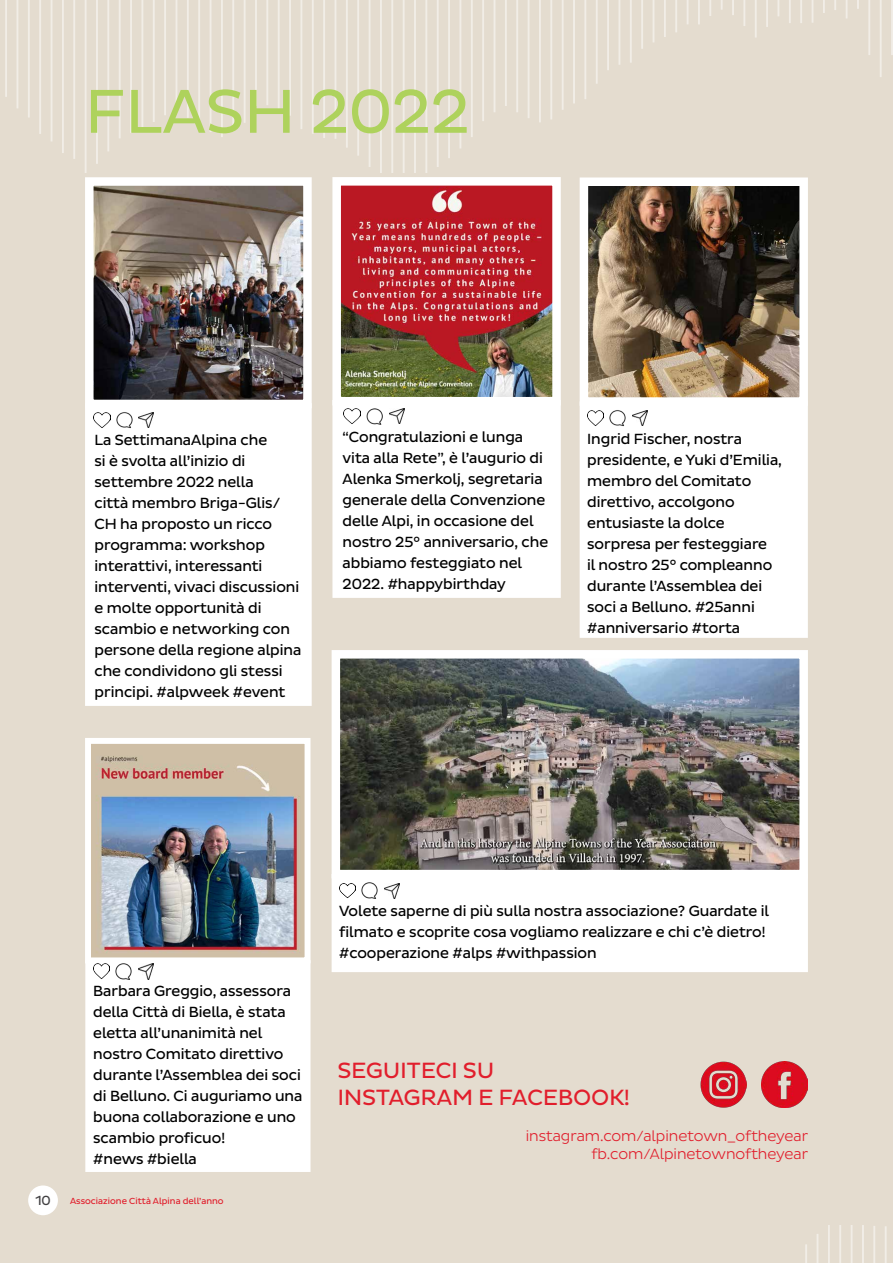
<style>
.page{position:relative;width:893px;height:1263px;background:#e4dccf}
.page>*{position:absolute;margin:0;border:0;box-sizing:border-box;transform-origin:0 0}
.t1{font:63px "Pluto Sans DPD Regular";color:#aed25c}
.t2{font:22.5px/27px "Pluto Sans DPD Regular";letter-spacing:.015em;color:#e11e2c}
.t3{font:15px/21px "Pluto Sans DPD Regular";color:#000}
.t4{font:15px/18px "Pluto Sans DPD Light";color:#e11e2c;text-align:right}
.t5{font:13.5px "Pluto Sans DPD Regular";color:#414042}
.t6{font:9px "Pluto Sans DPD Regular";letter-spacing:.005em;color:#e11e2c}
</style>
<div class="page">
<img style="left:700px;top:1061px;width:46px;height:46px">
<img style="left:761px;top:1061px;width:46px;height:46px">
<div style="left:28px;top:1185px;width:30px;height:30px;background:#fff;border-radius:50%"></div>
<hr style="left:885px;top:1226px;width:2px;height:37px;background:#fff">
<hr style="left:873px;top:1226px;width:2px;height:37px;background:#fff">
<hr style="left:862px;top:1225px;width:2px;height:38px;background:#fff">
<hr style="left:851px;top:1225px;width:1px;height:38px;background:#fff">
<hr style="left:839px;top:1225px;width:2px;height:38px;background:#fff">
<hr style="left:828px;top:1225px;width:2px;height:38px;background:#fff">
<svg style="left:817px;top:1234px;width:1px;height:29px"></svg>
<svg style="left:805px;top:1244px;width:2px;height:19px"></svg>
<hr style="left:796px;top:1229px;width:1px;height:34px;background:#fff">
<hr style="left:5px;top:0;width:2px;height:97px;background:#fff">
<hr style="left:17px;top:0;width:1px;height:108px;background:#fff">
<hr style="left:28px;top:0;width:2px;height:118px;background:#fff">
<hr style="left:39px;top:0;width:2px;height:134px;background:#fff">
<hr style="left:51px;top:0;width:1px;height:141px;background:#fff">
<hr style="left:62px;top:0;width:2px;height:153px;background:#fff">
<hr style="left:73px;top:0;width:2px;height:159px;background:#fff">
<hr style="left:85px;top:0;width:2px;height:173px;background:#fff">
<hr style="left:96px;top:0;width:2px;height:164px;background:#fff">
<hr style="left:107px;top:0;width:2px;height:151px;background:#fff">
<hr style="left:119px;top:0;width:2px;height:138px;background:#fff">
<hr style="left:130px;top:0;width:2px;height:133px;background:#fff">
<hr style="left:141px;top:0;width:2px;height:128px;background:#fff">
<hr style="left:153px;top:0;width:2px;height:122px;background:#fff">
<hr style="left:164px;top:0;width:2px;height:115px;background:#fff">
<hr style="left:176px;top:0;width:1px;height:107px;background:#fff">
<hr style="left:187px;top:0;width:2px;height:118px;background:#fff">
<hr style="left:198px;top:0;width:2px;height:125px;background:#fff">
<hr style="left:210px;top:0;width:1px;height:132px;background:#fff">
<hr style="left:221px;top:0;width:2px;height:137px;background:#fff">
<hr style="left:232px;top:0;width:2px;height:131px;background:#fff">
<hr style="left:244px;top:0;width:2px;height:123px;background:#fff">
<hr style="left:255px;top:0;width:2px;height:106px;background:#fff">
<hr style="left:266px;top:0;width:2px;height:105px;background:#fff">
<hr style="left:278px;top:0;width:2px;height:111px;background:#fff">
<hr style="left:289px;top:0;width:2px;height:116px;background:#fff">
<hr style="left:300px;top:0;width:2px;height:129px;background:#fff">
<hr style="left:312px;top:0;width:2px;height:134px;background:#fff">
<hr style="left:323px;top:0;width:2px;height:138px;background:#fff">
<hr style="left:335px;top:0;width:1px;height:139px;background:#fff">
<hr style="left:346px;top:0;width:2px;height:148px;background:#fff">
<hr style="left:357px;top:0;width:2px;height:156px;background:#fff">
<hr style="left:369px;top:0;width:1px;height:167px;background:#fff">
<hr style="left:380px;top:0;width:2px;height:173px;background:#fff">
<hr style="left:391px;top:0;width:2px;height:173px;background:#fff">
<hr style="left:403px;top:0;width:2px;height:173px;background:#fff">
<hr style="left:414px;top:0;width:2px;height:173px;background:#fff">
<hr style="left:425px;top:0;width:2px;height:173px;background:#fff">
<hr style="left:437px;top:0;width:2px;height:167px;background:#fff">
<hr style="left:448px;top:0;width:2px;height:158px;background:#fff">
<hr style="left:459px;top:0;width:2px;height:148px;background:#fff">
<hr style="left:471px;top:0;width:2px;height:137px;background:#fff">
<hr style="left:482px;top:0;width:2px;height:121px;background:#fff">
<hr style="left:494px;top:0;width:1px;height:112px;background:#fff">
<hr style="left:505px;top:0;width:2px;height:106px;background:#fff">
<hr style="left:516px;top:0;width:2px;height:112px;background:#fff">
<hr style="left:528px;top:0;width:1px;height:118px;background:#fff">
<hr style="left:539px;top:0;width:2px;height:122px;background:#fff">
<hr style="left:550px;top:0;width:2px;height:119px;background:#fff">
<hr style="left:562px;top:0;width:2px;height:110px;background:#fff">
<hr style="left:573px;top:0;width:2px;height:103px;background:#fff">
<hr style="left:584px;top:0;width:2px;height:99px;background:#fff">
<hr style="left:596px;top:0;width:2px;height:84px;background:#fff">
<hr style="left:607px;top:0;width:2px;height:70px;background:#fff">
<hr style="left:618px;top:0;width:2px;height:65px;background:#fff">
<hr style="left:630px;top:0;width:2px;height:63px;background:#fff">
<hr style="left:641px;top:0;width:2px;height:49px;background:#fff">
<hr style="left:653px;top:0;width:1px;height:42px;background:#fff">
<hr style="left:664px;top:0;width:2px;height:37px;background:#fff">
<hr style="left:675px;top:0;width:2px;height:32px;background:#fff">
<svg style="left:687px;top:0;width:1px;height:24px"></svg>
<hr style="left:698px;top:0;width:2px;height:24px;background:#fff">
<svg style="left:709px;top:0;width:2px;height:16px"></svg>
<svg style="left:721px;top:0;width:2px;height:10px"></svg>
<svg style="left:732px;top:0;width:2px;height:15px"></svg>
<hr style="left:743px;top:0;width:2px;height:26px;background:#fff">
<hr style="left:755px;top:0;width:2px;height:38px;background:#fff">
<hr style="left:766px;top:0;width:2px;height:27px;background:#fff">
<svg style="left:777px;top:0;width:2px;height:16px"></svg>
<hr style="left:789px;top:0;width:2px;height:23px;background:#fff">
<hr style="left:800px;top:0;width:2px;height:23px;background:#fff">
<svg style="left:812px;top:0;width:1px;height:23px"></svg>
<svg style="left:823px;top:0;width:2px;height:13px"></svg>
<svg style="left:834px;top:0;width:2px;height:10px"></svg>
<svg style="left:846px;top:0;width:1px;height:19px"></svg>
<svg style="left:857px;top:0;width:2px;height:9px"></svg>
<hr style="left:868px;top:0;width:2px;height:55px;background:#fff">
<hr style="left:880px;top:0;width:2px;height:77px;background:#fff">
<hr style="left:891px;top:0;width:2px;height:55px;background:#fff">
<img style="left:95px;top:187px;width:207px;height:211px">
<div style="left:85px;top:177px;width:227px;height:231px;border:9px solid #fff"></div>
<img style="left:342px;top:660px;width:456px;height:208px">
<div style="left:332px;top:650px;width:476px;height:228px;border:9px solid #fff"></div>
<div style="left:85px;top:403px;width:227px;height:303px;background:#fff"></div>
<img style="left:342px;top:187px;width:209px;height:208px">
<div style="left:332px;top:177px;width:229px;height:228px;border:9px solid #fff"></div>
<div style="left:332px;top:874px;width:476px;height:98px;background:#fff"></div>
<img style="left:94px;top:411px;width:16px;height:17px">
<img style="left:116px;top:411px;width:16px;height:17px">
<img style="left:139px;top:412px;width:15px;height:16px">
<div style="left:332px;top:400px;width:229px;height:198px;background:#fff"></div>
<img style="left:92px;top:745px;width:212px;height:211px">
<div style="left:85px;top:738px;width:226px;height:225px;border:6px solid #fff"></div>
<div style="left:85px;top:960px;width:226px;height:212px;background:#fff"></div>
<img style="left:93px;top:963px;width:17px;height:16px">
<img style="left:115px;top:963px;width:17px;height:17px">
<img style="left:138px;top:964px;width:15px;height:15px">
<img style="left:344px;top:409px;width:16px;height:15px">
<img style="left:366px;top:409px;width:17px;height:16px">
<img style="left:389px;top:409px;width:15px;height:15px">
<img style="left:339px;top:882px;width:17px;height:17px">
<img style="left:361px;top:882px;width:17px;height:17px">
<img style="left:384px;top:883px;width:15px;height:15px">
<img style="left:590px;top:187px;width:208px;height:209px">
<div style="left:580px;top:177px;width:228px;height:229px;border:9px solid #fff"></div>
<div style="left:580px;top:401px;width:228px;height:237px;background:#fff"></div>
<img style="left:587px;top:410px;width:17px;height:16px">
<img style="left:609px;top:410px;width:17px;height:16px">
<img style="left:632px;top:410px;width:15px;height:16px">
<h1 class="t1" style="left:86px;top:76px;width:385px">Flash 2022</h1>
<p class="t3" style="left:94px;top:430px;width:208px">La SettimanaAlpina che<br>si è svolta all’inizio di settembre 2022 nella<br>città membro Briga-Glis/<br>CH ha proposto un ricco programma: workshop interattivi, interessanti interventi, vivaci discussioni e molte opportunità di scambio e networking con persone della regione alpina che condividono gli stessi principi. #alpweek #event</p>
<p class="t3" style="left:343px;top:427px;width:207px">“Congratulazioni e lunga vita alla Rete”, è l’augurio di<br>Alenka Smerkolj, segretaria generale della Convenzione delle Alpi, in occasione del nostro 25° anniversario, che abbiamo festeggiato nel<br>2022. #happybirthday</p>
<p class="t3" style="left:587px;top:428px;width:196px">I ngrid Fischer, nostra presidente, e Yuki d’Emilia, membro del Comitato direttivo, accolgono entusiaste la dolce sorpresa per festeggiare<br>il nostro 25° compleanno durante l’Assemblea dei soci a Belluno. #25anni #anniversario #torta</p>
<p class="t3" style="left:93px;top:981px;width:211px">Barbara Greggio, assessora della Città di Biella, è stata eletta all’unanimità nel nostro Comitato direttivo durante l’Assemblea dei soci di Belluno. Ci auguriamo una buona collaborazione e uno scambio proficuo!<br>#news #biella</p>
<p class="t5" style="left:35px;top:1193px;width:17px">10</p>
<p class="t6" style="left:70px;top:1196px;width:155px">Associazione Città Alpina dell’anno</p>
<p class="t3" style="left:339px;top:901px;width:431px">Volete saperne di più sulla nostra associazione? Guardate il filmato e scoprite cosa vogliamo realizzare e chi c’è dietro! #cooperazione #alps #withpassion</p>
<h2 class="t2" style="left:338px;top:1057px;width:294px">Seguiteci su<br>I nstagram e Facebook!</h2>
<p class="t4" style="left:526px;top:1127px;width:284px">instagram.com/alpinetown_oftheyear fb.com/Alpinetownoftheyear</p>
</div>
